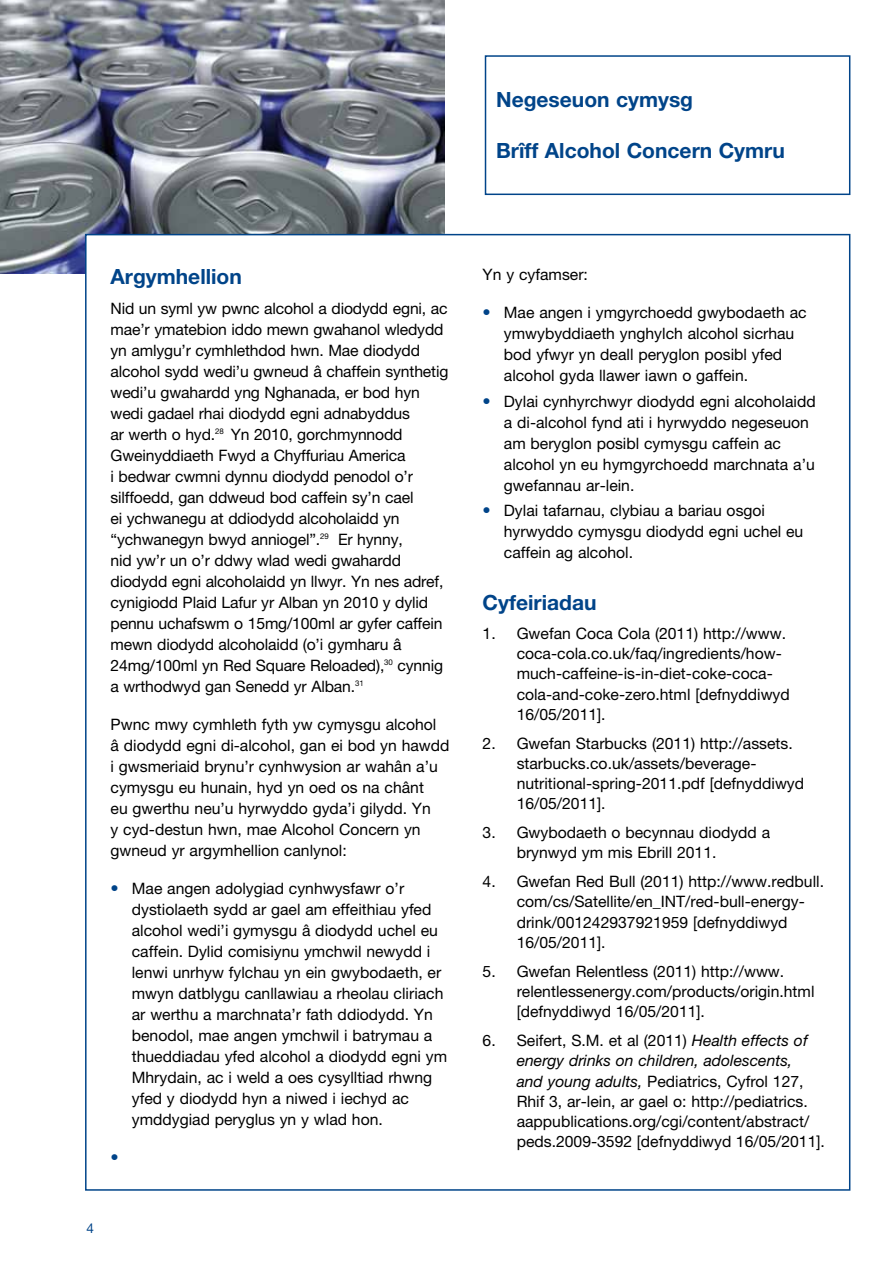
<style>
.page{position:relative;width:893px;height:1263px;background:#fff}
.page>*{position:absolute;margin:0;border:0;box-sizing:border-box;transform-origin:0 0}
.t1{font:700 21px "Helvetica Neue";color:#004489}
.t2{font:16.5px "Helvetica Neue";color:#004489}
.t3{font:15.75px/21px "Helvetica Neue";color:#000}
.t4{font:13.5px "Helvetica Neue";color:#004489}
.s1{font-size:16.5px;color:#004489}
.s2{font-style:italic}
</style>
<div class="page">
<img style="left:0;top:0;width:445px;height:273px">
<div style="left:485px;top:55px;width:365px;height:140px;border:2px solid #004489"></div>
<div style="left:86px;top:235px;width:764px;height:955px;background:#fff"></div>
<h1 class="t1" style="left:496px;top:87px;width:198px">Negeseuon cymysg</h1>
<h1 class="t1" style="left:496px;top:137px;width:290px">Brîff Alcohol Concern Cymru</h1>
<h1 class="t1" style="left:111px;top:264px;width:133px">Argymhellion</h1>
<p class="t3" style="left:111px;top:297px;width:339px">Nid un syml yw pwnc alcohol a diodydd egni, ac mae’r ymatebion iddo mewn gwahanol wledydd yn amlygu’r cymhlethdod hwn. Mae diodydd alcohol sydd wedi’u gwneud â chaffein synthetig wedi’u gwahardd yng Nghanada, er bod hyn wedi gadael rhai diodydd egni adnabyddus<br>ar werth o hyd.<sup>28</sup> Yn 2010, gorchmynnodd Gweinyddiaeth Fwyd a Chyffuriau America<br>i bedwar cwmni dynnu diodydd penodol o’r silffoedd, gan ddweud bod caffein sy’n cael<br>ei ychwanegu at ddiodydd alcoholaidd yn “ychwanegyn bwyd anniogel”.<sup>29</sup> Er hynny,<br>nid yw’r un o’r ddwy wlad wedi gwahardd diodydd egni alcoholaidd yn llwyr. Yn nes adref, cynigiodd Plaid Lafur yr Alban yn 2010 y dylid pennu uchafswm o 15mg/100ml ar gyfer caffein mewn diodydd alcoholaidd (o’i gymharu â 24mg/100ml yn Red Square Reloaded),<sup>30</sup> cynnig a wrthodwyd gan Senedd yr Alban.<sup>31</sup></p>
<p class="t3" style="left:111px;top:713px;width:341px">Pwnc mwy cymhleth fyth yw cymysgu alcohol<br>â diodydd egni di-alcohol, gan ei bod yn hawdd i gwsmeriaid brynu’r cynhwysion ar wahân a’u cymysgu eu hunain, hyd yn oed os na chânt<br>eu gwerthu neu’u hyrwyddo gyda’i gilydd. Yn<br>y cyd-destun hwn, mae Alcohol Concern yn gwneud yr argymhellion canlynol:</p>
<p class="t3" style="left:132px;top:878px;width:317px;text-indent:-21px"><span class="s1">•</span> Mae angen adolygiad cynhwysfawr o’r dystiolaeth sydd ar gael am effeithiau yfed alcohol wedi’i gymysgu â diodydd uchel eu caffein. Dylid comisiynu ymchwil newydd i lenwi unrhyw fylchau yn ein gwybodaeth, er mwyn datblygu canllawiau a rheolau cliriach ar werthu a marchnata’r fath ddiodydd. Yn benodol, mae angen ymchwil i batrymau a thueddiadau yfed alcohol a diodydd egni ym Mhrydain, ac i weld a oes cysylltiad rhwng yfed y diodydd hyn a niwed i iechyd ac ymddygiad peryglus yn y wlad hon.</p>
<p class="t2" style="left:111px;top:1147px;width:10px">•</p>
<p class="t4" style="left:87px;top:1220px;width:9px">4</p>
<p class="t3" style="left:483px;top:264px;width:107px">Yn y cyfamser:</p>
<p class="t3" style="left:504px;top:302px;width:304px;text-indent:-21px"><span class="s1">•</span> Mae angen i ymgyrchoedd gwybodaeth ac ymwybyddiaeth ynghylch alcohol sicrhau bod yfwyr yn deall peryglon posibl yfed alcohol gyda llawer iawn o gaffein.</p>
<p class="t3" style="left:504px;top:390px;width:313px;text-indent:-21px"><span class="s1">•</span> Dylai cynhyrchwyr diodydd egni alcoholaidd a di-alcohol fynd ati i hyrwyddo negeseuon am beryglon posibl cymysgu caffein ac alcohol yn eu hymgyrchoedd marchnata a’u gwefannau ar-lein.</p>
<p class="t3" style="left:504px;top:499px;width:301px;text-indent:-21px"><span class="s1">•</span> Dylai tafarnau, clybiau a bariau osgoi hyrwyddo cymysgu diodydd egni uchel eu caffein ag alcohol.</p>
<h1 class="t1" style="left:483px;top:590px;width:115px">Cyfeiriadau</h1>
<p class="t3" style="left:517px;top:623px;width:275px;line-height:20.2px;text-indent:-34px">1. Gwefan Coca Cola (2011) http://www. coca-cola.co.uk/faq/ingredients/how&shy;much-caffeine-is-in-diet-coke-coca&shy;cola-and-coke-zero.html [defnyddiwyd 16/05/2011].</p>
<p class="t3" style="left:517px;top:733px;width:289px;line-height:20.2px;text-indent:-34px">2. Gwefan Starbucks (2011) http://assets. starbucks.co.uk/assets/beverage&shy;nutritional-spring-2011.pdf [defnyddiwyd 16/05/2011].</p>
<p class="t3" style="left:517px;top:822px;width:255px;line-height:20.2px;text-indent:-34px">3. Gwybodaeth o becynnau diodydd a brynwyd ym mis Ebrill 2011.</p>
<p class="t3" style="left:517px;top:871px;width:309px;line-height:20.2px;text-indent:-34px">4. Gwefan Red Bull (2011) http://www.redbull. com/cs/Satellite/en_INT/red-bull-energy&shy;drink/001242937921959 [defnyddiwyd 16/05/2011].</p>
<p class="t3" style="left:517px;top:961px;width:299px;line-height:20.2px;text-indent:-34px">5. Gwefan Relentless (2011) http://www. relentlessenergy.com/products/origin.html [defnyddiwyd 16/05/2011].</p>
<p class="t3" style="left:517px;top:1030px;width:310px;line-height:20.2px;text-indent:-34px">6. Seifert, S.M. et al (2011) <span class="s2">Health effects of energy drinks on children, adolescents,<br>and young adults,</span> Pediatrics, Cyfrol 127, Rhif 3, ar-lein, ar gael o: http://pediatrics. aappublications.org/cgi/content/abstract/ peds.2009-3592 [defnyddiwyd 16/05/2011].</p>
</div>
